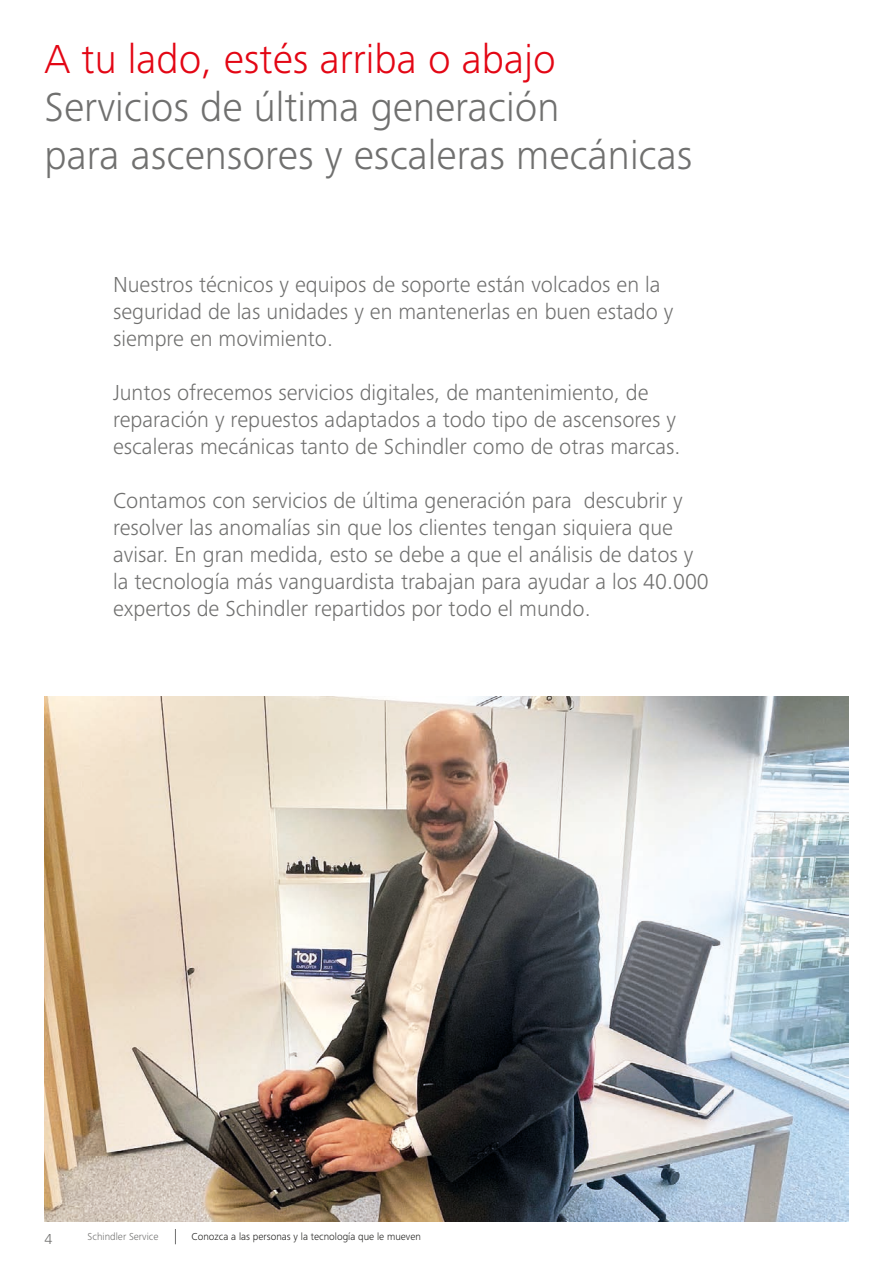
<style>
.page{position:relative;width:893px;height:1263px;background:#fff}
.page>*{position:absolute;margin:0;border:0;box-sizing:border-box;transform-origin:0 0}
.t1{font:300 42px/48px "Frutiger Next LTW1 G";color:#70706f}
.t2{font:300 42px "Frutiger Next LTW1 G";color:#e30614}
.t3{font:300 22.5px/27px "Frutiger Next LTW1 G";color:#70706f}
.t4{font:300 15px "Frutiger Next LTW1 G";color:#70706f}
.t5{font:300 10.5px "Frutiger Next LTW1 G";color:#1d1d1b}
.t6{font:300 10.5px "Frutiger Next LTW1 G";color:#70706f}
</style>
<div class="page">
<img style="left:45px;top:697px;width:804px;height:524px">
<svg style="left:175px;top:1229px;width:1px;height:15px"></svg>
<h1 class="t2" style="left:45px;top:35px;width:513px">A tu lado, estés arriba o abajo</h1>
<h1 class="t1" style="left:45px;top:83px;width:649px">Servicios de última generación<br>para ascensores y escaleras mecánicas</h1>
<p class="t3" style="left:113px;top:271px;width:562px">Nuestros técnicos y equipos de soporte están volcados en la seguridad de las unidades y en mantenerlas en buen estado y siempre en movimiento.</p>
<p class="t3" style="left:113px;top:379px;width:569px">Juntos ofrecemos servicios digitales, de mantenimiento, de reparación y repuestos adaptados a todo tipo de ascensores y escaleras mecánicas tanto de Schindler como de otras marcas.</p>
<p class="t3" style="left:113px;top:487px;width:597px">Contamos con servicios de última generación para descubrir y resolver las anomalías sin que los clientes tengan siquiera que avisar. En gran medida, esto se debe a que el análisis de datos y la tecnología más vanguardista trabajan para ayudar a los 40.000 expertos de Schindler repartidos por todo el mundo.</p>
<p class="t4" style="left:45px;top:1230px;width:9px">4</p>
<p class="t6" style="left:88px;top:1231px;width:72px">Schindler Service</p>
<p class="t5" style="left:192px;top:1231px;width:231px">Conozca a las personas y la tecnología que le mueven</p>
</div>
